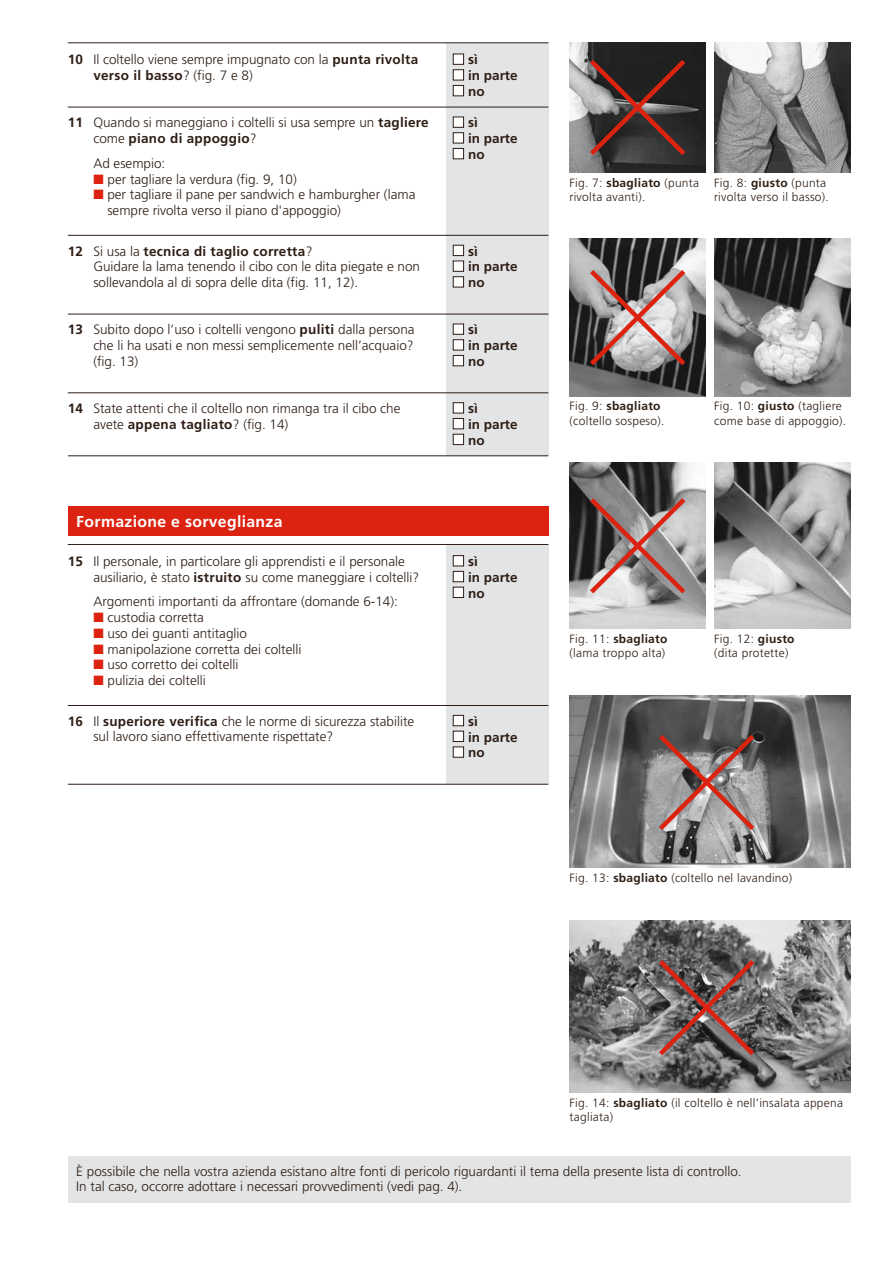
<style>
.page{position:relative;width:893px;height:1263px;background:#fff}
.page>*{position:absolute;margin:0;border:0;box-sizing:border-box;transform-origin:0 0}
.t1{font:700 15.75px "Frutiger LT Std";letter-spacing:.02em;color:#fff}
.t2{font:300 13.5px/15.8px "Frutiger LT Std";color:#2e1e15}
.t3{font:700 13.5px "Frutiger LT Std";color:#2e1e15}
.t4{font:300 12px/14.2px "Frutiger LT Std";letter-spacing:.02em;color:#2e1e15}
.s1{font-weight:700}
.s2{color:#dc2311}
.s3{color:#fff}
</style>
<div class="page">
<div style="left:68px;top:1157px;width:782px;height:46px;background:#e3e4e5"></div>
<div style="left:446px;top:43px;width:102px;height:413px;background:#e3e4e5"></div>
<hr style="left:68px;top:43px;width:480px;height:1px;background:#2e1e15">
<hr style="left:68px;top:107px;width:480px;height:1px;background:#2e1e15">
<hr style="left:68px;top:235px;width:480px;height:1px;background:#2e1e15">
<hr style="left:68px;top:314px;width:480px;height:1px;background:#2e1e15">
<hr style="left:68px;top:393px;width:480px;height:1px;background:#2e1e15">
<hr style="left:68px;top:456px;width:480px;height:1px;background:#2e1e15">
<div style="left:68px;top:506px;width:480px;height:30px;background:#dc2311"></div>
<div style="left:446px;top:545px;width:102px;height:239px;background:#e3e4e5"></div>
<hr style="left:68px;top:544px;width:480px;height:1px;background:#2e1e15">
<hr style="left:68px;top:705px;width:480px;height:1px;background:#2e1e15">
<hr style="left:68px;top:784px;width:480px;height:1px;background:#2e1e15">
<img style="left:570px;top:695px;width:280px;height:173px">
<img style="left:570px;top:921px;width:280px;height:172px">
<img style="left:570px;top:43px;width:136px;height:129px">
<img style="left:714px;top:43px;width:136px;height:129px">
<img style="left:714px;top:463px;width:136px;height:166px">
<img style="left:714px;top:239px;width:136px;height:157px">
<img style="left:570px;top:239px;width:136px;height:157px">
<svg style="left:585px;top:265px;width:105px;height:105px;background:#968483"></svg>
<svg style="left:585px;top:55px;width:105px;height:105px;background:#4d3b39"></svg>
<svg style="left:654px;top:730px;width:105px;height:105px;background:#938181"></svg>
<svg style="left:654px;top:955px;width:105px;height:105px;background:#72605f"></svg>
<img style="left:570px;top:463px;width:136px;height:166px">
<svg style="left:585px;top:493px;width:105px;height:105px;background:#907e7d"></svg>
<p class="t2" style="left:93px;top:52px;width:326px;text-indent:-26px"><span class="s1">10</span> Il coltello viene sempre impugnato con la <span class="s1">punta rivolta verso il basso</span>? (fig. 7 e 8)</p>
<p class="t2" style="left:93px;top:115px;width:337px;text-indent:-26px"><span class="s1">11</span> Quando si maneggiano i coltelli si usa sempre un <span class="s1">tagliere </span>come <span class="s1">piano di appoggio</span>?</p>
<p class="t2" style="left:93px;top:156px;width:74px">Ad esempio:</p>
<p class="t2" style="left:93px;top:172px;width:205px"><span class="s2">■</span> per tagliare la verdura (fig. 9, 10)</p>
<p class="t2" style="left:107px;top:187px;width:309px;text-indent:-14px"><span class="s2">■</span> per tagliare il pane per sandwich e hamburgher (lama sempre rivolta verso il piano d'appoggio)</p>
<p class="t2" style="left:93px;top:244px;width:328px;text-indent:-26px"><span class="s1">12</span> Si usa la <span class="s1">tecnica di taglio corretta</span>?<br>Guidare la lama tenendo il cibo con le dita piegate e non sollevandola al di sopra delle dita (fig. 11, 12).</p>
<p class="t2" style="left:93px;top:322px;width:323px;text-align:justify;text-indent:-26px"><span class="s1">13</span> Subito dopo l’uso i coltelli vengono <span class="s1">puliti</span> dalla persona che li ha usati e non messi semplicemente nell’acquaio? (fig. 13)</p>
<p class="t2" style="left:93px;top:401px;width:309px;text-indent:-26px"><span class="s1">14</span> State attenti che il coltello non rimanga tra il cibo che avete <span class="s1">appena tagliato</span>? (fig. 14)</p>
<p class="t3" style="left:453px;top:54px;width:27px"><span class="s3">■</span> sì</p>
<p class="t3" style="left:453px;top:70px;width:67px"><span class="s3">■</span> in parte</p>
<p class="t3" style="left:453px;top:85px;width:34px"><span class="s3">■</span> no</p>
<p class="t3" style="left:453px;top:117px;width:27px"><span class="s3">■</span> sì</p>
<p class="t3" style="left:453px;top:133px;width:67px"><span class="s3">■</span> in parte</p>
<p class="t3" style="left:453px;top:148px;width:34px"><span class="s3">■</span> no</p>
<p class="t3" style="left:453px;top:245px;width:27px"><span class="s3">■</span> sì</p>
<p class="t3" style="left:453px;top:261px;width:67px"><span class="s3">■</span> in parte</p>
<p class="t3" style="left:453px;top:277px;width:34px"><span class="s3">■</span> no</p>
<p class="t3" style="left:453px;top:324px;width:27px"><span class="s3">■</span> sì</p>
<p class="t3" style="left:453px;top:340px;width:67px"><span class="s3">■</span> in parte</p>
<p class="t3" style="left:453px;top:355px;width:34px"><span class="s3">■</span> no</p>
<p class="t3" style="left:453px;top:403px;width:27px"><span class="s3">■</span> sì</p>
<p class="t3" style="left:453px;top:418px;width:67px"><span class="s3">■</span> in parte</p>
<p class="t3" style="left:453px;top:434px;width:34px"><span class="s3">■</span> no</p>
<p class="t1" style="left:76px;top:515px;width:208px">Formazione e sorveglianza</p>
<p class="t2" style="left:93px;top:554px;width:327px;text-indent:-26px"><span class="s1">15</span> Il personale, in particolare gli apprendisti e il personale ausiliario, è stato <span class="s1">istruito</span> su come maneggiare i coltelli?</p>
<p class="t2" style="left:93px;top:595px;width:306px">Argomenti importanti da affrontare (domande 6-14):</p>
<p class="t2" style="left:93px;top:610px;width:112px"><span class="s2">■</span> custodia corretta</p>
<p class="t2" style="left:93px;top:626px;width:155px"><span class="s2">■</span> uso dei guanti antitaglio</p>
<p class="t2" style="left:93px;top:642px;width:210px"><span class="s2">■</span> manipolazione corretta dei coltelli</p>
<p class="t2" style="left:93px;top:658px;width:147px"><span class="s2">■</span> uso corretto dei coltelli</p>
<p class="t2" style="left:93px;top:673px;width:114px"><span class="s2">■</span> pulizia dei coltelli</p>
<p class="t2" style="left:93px;top:714px;width:322px;text-indent:-26px"><span class="s1">16</span> Il <span class="s1">superiore verifica</span> che le norme di sicurezza stabilite sul lavoro siano effettivamente rispettate?</p>
<p class="t3" style="left:453px;top:556px;width:27px"><span class="s3">■</span> sì</p>
<p class="t3" style="left:453px;top:571px;width:67px"><span class="s3">■</span> in parte</p>
<p class="t3" style="left:453px;top:587px;width:34px"><span class="s3">■</span> no</p>
<p class="t3" style="left:453px;top:715px;width:27px"><span class="s3">■</span> sì</p>
<p class="t3" style="left:453px;top:731px;width:67px"><span class="s3">■</span> in parte</p>
<p class="t3" style="left:453px;top:747px;width:34px"><span class="s3">■</span> no</p>
<p class="t4" style="left:570px;top:176px;width:131px">Fig. 7: <span class="s1">sbagliato</span> (punta rivolta avanti).</p>
<p class="t4" style="left:714px;top:176px;width:116px">Fig. 8: <span class="s1">giusto</span> (punta rivolta verso il basso).</p>
<p class="t4" style="left:570px;top:400px;width:96px">Fig. 9: <span class="s1">sbagliato </span>(coltello sospeso).</p>
<p class="t4" style="left:714px;top:400px;width:133px">Fig. 10: <span class="s1">giusto</span> (tagliere come base di appoggio).</p>
<p class="t4" style="left:570px;top:632px;width:99px">Fig. 11: <span class="s1">sbagliato </span>(lama troppo alta)</p>
<p class="t4" style="left:714px;top:632px;width:82px">Fig. 12: <span class="s1">giusto </span>(dita protette)</p>
<p class="t4" style="left:570px;top:871px;width:224px">Fig. 13: <span class="s1">sbagliato</span> (coltello nel lavandino)</p>
<p class="t4" style="left:570px;top:1097px;width:275px">Fig. 14: <span class="s1">sbagliato</span> (il coltello è nell’insalata appena tagliata)</p>
<p class="t2" style="left:76px;top:1164px;width:667px">È possibile che nella vostra azienda esistano altre fonti di pericolo riguardanti il tema della presente lista di controllo.<br>In tal caso, occorre adottare i necessari provvedimenti (vedi pag. 4).</p>
</div>
